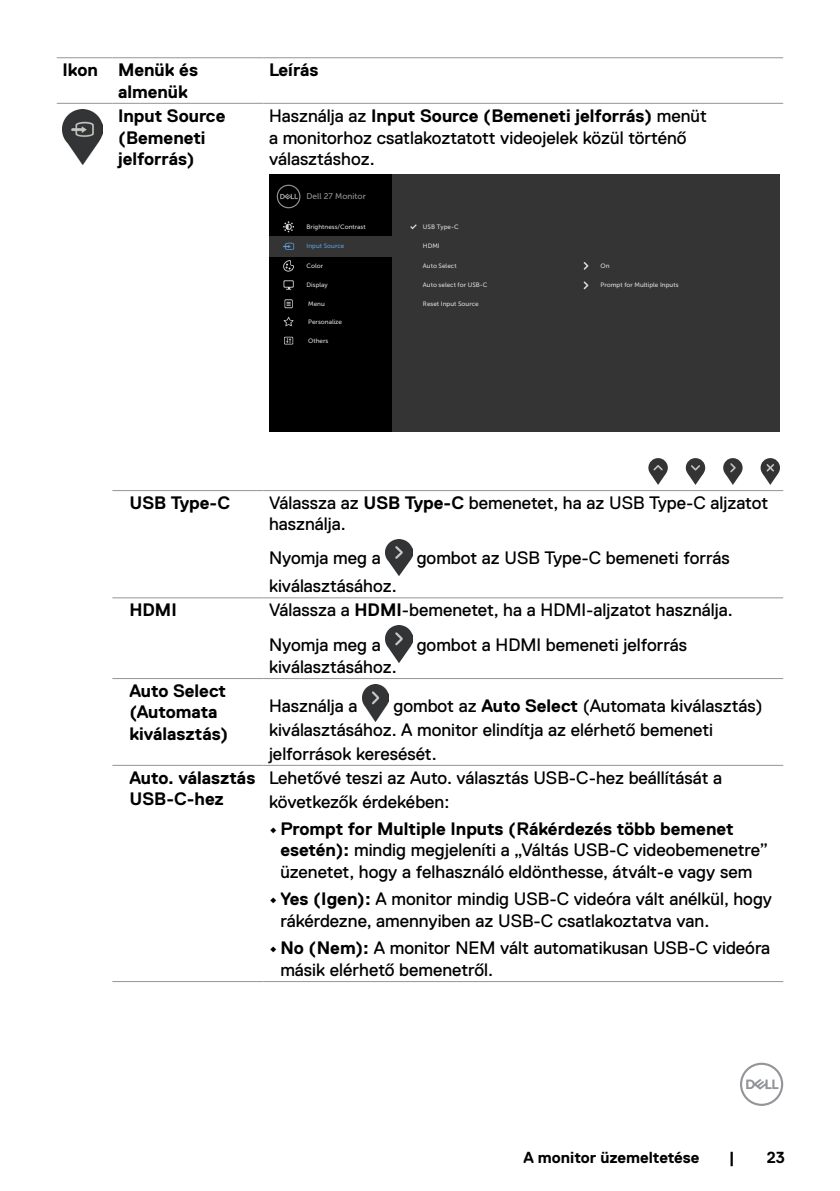
<style>
.page{position:relative;width:840px;height:1191px;background:#fff}
.page>*{position:absolute;margin:0;border:0;box-sizing:border-box;transform-origin:0 0}
.t1{font:18px/21.6px "Dell Replica";color:#000}
.t2{font:700 18px/21.6px "Dell Replica";color:#000}
.t3{font:700 16px "Dell Replica";color:#000}
.t4{font:8.2px "Museo Sans For Dell 500";color:#939393}
.t5{font:6.4px "Museo Sans For Dell 500";color:#d9d9d9}
.t6{font:6.4px "Museo Sans For Dell 500";color:#5b9bd5}
.s1{font-weight:700}
</style>
<div class="page">
<svg style="left:740px;top:1062px;width:42px;height:44px"></svg>
<hr style="left:57px;top:57px;width:55px;height:1px;background:#939598">
<hr style="left:112px;top:57px;width:151px;height:1px;background:#939598">
<hr style="left:263px;top:57px;width:519px;height:1px;background:#939598">
<hr style="left:57px;top:103px;width:55px;height:1px;background:#939598">
<hr style="left:112px;top:103px;width:151px;height:1px;background:#939598">
<hr style="left:263px;top:103px;width:519px;height:1px;background:#939598">
<hr style="left:112px;top:490px;width:151px;height:1px;background:#939598">
<hr style="left:263px;top:490px;width:519px;height:1px;background:#939598">
<hr style="left:112px;top:597px;width:151px;height:1px;background:#939598">
<hr style="left:263px;top:597px;width:519px;height:1px;background:#939598">
<hr style="left:112px;top:678px;width:151px;height:1px;background:#939598">
<hr style="left:263px;top:678px;width:519px;height:1px;background:#939598">
<hr style="left:112px;top:765px;width:151px;height:1px;background:#939598">
<hr style="left:263px;top:765px;width:519px;height:1px;background:#939598">
<hr style="left:112px;top:981px;width:151px;height:1px;background:#939598">
<hr style="left:263px;top:981px;width:519px;height:1px;background:#939598">
<img style="left:62px;top:109px;width:40px;height:55px">
<div style="left:648px;top:458px;width:19px;height:19px;background:#343435;border-radius:50%"></div>
<svg style="left:650px;top:465px;width:15px;height:20px"></svg>
<svg style="left:685px;top:458px;width:19px;height:19px"></svg>
<svg style="left:687px;top:465px;width:16px;height:20px"></svg>
<svg style="left:722px;top:458px;width:20px;height:19px"></svg>
<svg style="left:725px;top:463px;width:15px;height:22px"></svg>
<div style="left:760px;top:458px;width:19px;height:19px;background:#343435;border-radius:50%"></div>
<svg style="left:762px;top:464px;width:15px;height:21px"></svg>
<div style="left:269px;top:174px;width:510px;height:258px;background:#343435"></div>
<div style="left:269px;top:174px;width:122px;height:258px;background:#000"></div>
<div style="left:269px;top:236px;width:124px;height:20px;background:#343435"></div>
<svg style="left:276px;top:185px;width:24px;height:23px"></svg>
<svg style="left:283px;top:243px;width:11px;height:7px"></svg>
<svg style="left:283px;top:260px;width:11px;height:12px"></svg>
<svg style="left:283px;top:317px;width:11px;height:9px"></svg>
<svg style="left:283px;top:280px;width:10px;height:8px"></svg>
<div style="left:284px;top:281px;width:9px;height:6px;background:#000"></div>
<svg style="left:286px;top:287px;width:5px;height:3px"></svg>
<svg style="left:284px;top:299px;width:8px;height:9px"></svg>
<svg style="left:285px;top:300px;width:7px;height:7px"></svg>
<svg style="left:286px;top:302px;width:4px;height:4px"></svg>
<svg style="left:286px;top:338px;width:5px;height:5px"></svg>
<svg style="left:283px;top:221px;width:11px;height:11px"></svg>
<svg style="left:410px;top:224px;width:6px;height:5px"></svg>
<svg style="left:583px;top:262px;width:5px;height:8px"></svg>
<svg style="left:583px;top:281px;width:5px;height:8px"></svg>
<img style="left:385px;top:539px;width:27px;height:37px">
<img style="left:385px;top:625px;width:27px;height:37px">
<img style="left:362px;top:684px;width:26px;height:37px">
<p class="t2" style="left:118px;top:59px;width:81px;text-indent:-56px">Ikon Menük és almenük</p>
<p class="t2" style="left:269px;top:59px;width:51px">Leírás</p>
<p class="t2" style="left:118px;top:105px;width:109px">Input Source (Bemeneti jelforrás)</p>
<p class="t1" style="left:269px;top:105px;width:439px">Használja az <span class="s1">Input Source (Bemeneti jelforrás)</span> menüt a monitorhoz csatlakoztatott videojelek közül történő választáshoz.</p>
<p class="t4" style="left:306px;top:192px;width:61px">Dell 27 Monitor</p>
<p class="t5" style="left:306px;top:223px;width:61px">Brightness/Contrast</p>
<p class="t6" style="left:306px;top:243px;width:39px">Input Source</p>
<p class="t5" style="left:306px;top:262px;width:18px">Color</p>
<p class="t5" style="left:306px;top:282px;width:23px">Display</p>
<p class="t5" style="left:308px;top:300px;width:18px">Menu</p>
<p class="t5" style="left:308px;top:337px;width:22px">Others</p>
<p class="t5" style="left:308px;top:318px;width:35px">Personalize</p>
<p class="t5" style="left:422px;top:223px;width:37px">USB Type-C</p>
<p class="t5" style="left:422px;top:243px;width:18px">HDMI</p>
<p class="t5" style="left:422px;top:262px;width:35px">Auto Select</p>
<p class="t5" style="left:600px;top:262px;width:11px">On</p>
<p class="t5" style="left:422px;top:282px;width:66px">Auto select for USB-C</p>
<p class="t5" style="left:600px;top:282px;width:79px">Prompt for Multiple Inputs</p>
<p class="t5" style="left:422px;top:300px;width:57px">Reset Input Source</p>
<p class="t2" style="left:129px;top:492px;width:102px">USB Type-C</p>
<p class="t1" style="left:269px;top:492px;width:500px">Válassza az <span class="s1">USB Type-C</span> bemenetet, ha az USB Type-C aljzatot használja.</p>
<p class="t1" style="left:269px;top:547px;width:113px">Nyomja meg a</p>
<p class="t1" style="left:416px;top:547px;width:314px">gombot az USB Type-C bemeneti forrás</p>
<p class="t1" style="left:269px;top:575px;width:129px">kiválasztásához.</p>
<p class="t2" style="left:129px;top:599px;width:49px">HDMI</p>
<p class="t1" style="left:269px;top:592px;width:465px;line-height:35.2px">Válassza a <span class="s1">HDMI</span>-bemenetet, ha a HDMI-aljzatot használja.<br>Nyomja meg a</p>
<p class="t1" style="left:416px;top:634px;width:272px">gombot a HDMI bemeneti jelforrás</p>
<p class="t2" style="left:129px;top:680px;width:100px">Auto Select (Automata kiválasztás)</p>
<p class="t1" style="left:269px;top:656px;width:129px">kiválasztásához.</p>
<p class="t1" style="left:269px;top:693px;width:495px;line-height:24px;text-indent:124px">gombot az <span class="s1">Auto Select</span> (Automata kiválasztás) kiválasztásához. A monitor elindítja az elérhető bemeneti jelforrások keresését.</p>
<p class="t1" style="left:269px;top:694px;width:90px">Használja a</p>
<p class="t2" style="left:129px;top:766px;width:127px">Auto. választás<br>USB-C-hez</p>
<p class="t1" style="left:269px;top:765px;width:454px;line-height:24px">Lehetővé teszi az Auto. választás USB-C-hez beállítását a következők érdekében:</p>
<p class="t1" style="left:280px;top:818px;width:489px;text-indent:-11px"><span class="s1">• Prompt for Multiple Inputs (Rákérdezés több bemenet esetén):</span> mindig megjeleníti a „Váltás USB-C videobemenetre” üzenetet, hogy a felhasználó eldönthesse, átvált-e vagy sem</p>
<p class="t1" style="left:280px;top:888px;width:493px;text-indent:-11px"><span class="s1">• Yes (Igen):</span> A monitor mindig USB-C videóra vált anélkül, hogy rákérdezne, amennyiben az USB-C csatlakoztatva van.</p>
<p class="t1" style="left:280px;top:937px;width:491px;text-indent:-11px"><span class="s1">• No (Nem):</span> A monitor NEM vált automatikusan USB-C videóra másik elérhető bemenetről.</p>
<p class="t3" style="left:523px;top:1148px;width:177px">A monitor üzemeltetése</p>
<p class="t3" style="left:728px;top:1148px;width:8px">|</p>
<p class="t3" style="left:766px;top:1148px;width:20px">23</p>
</div>
